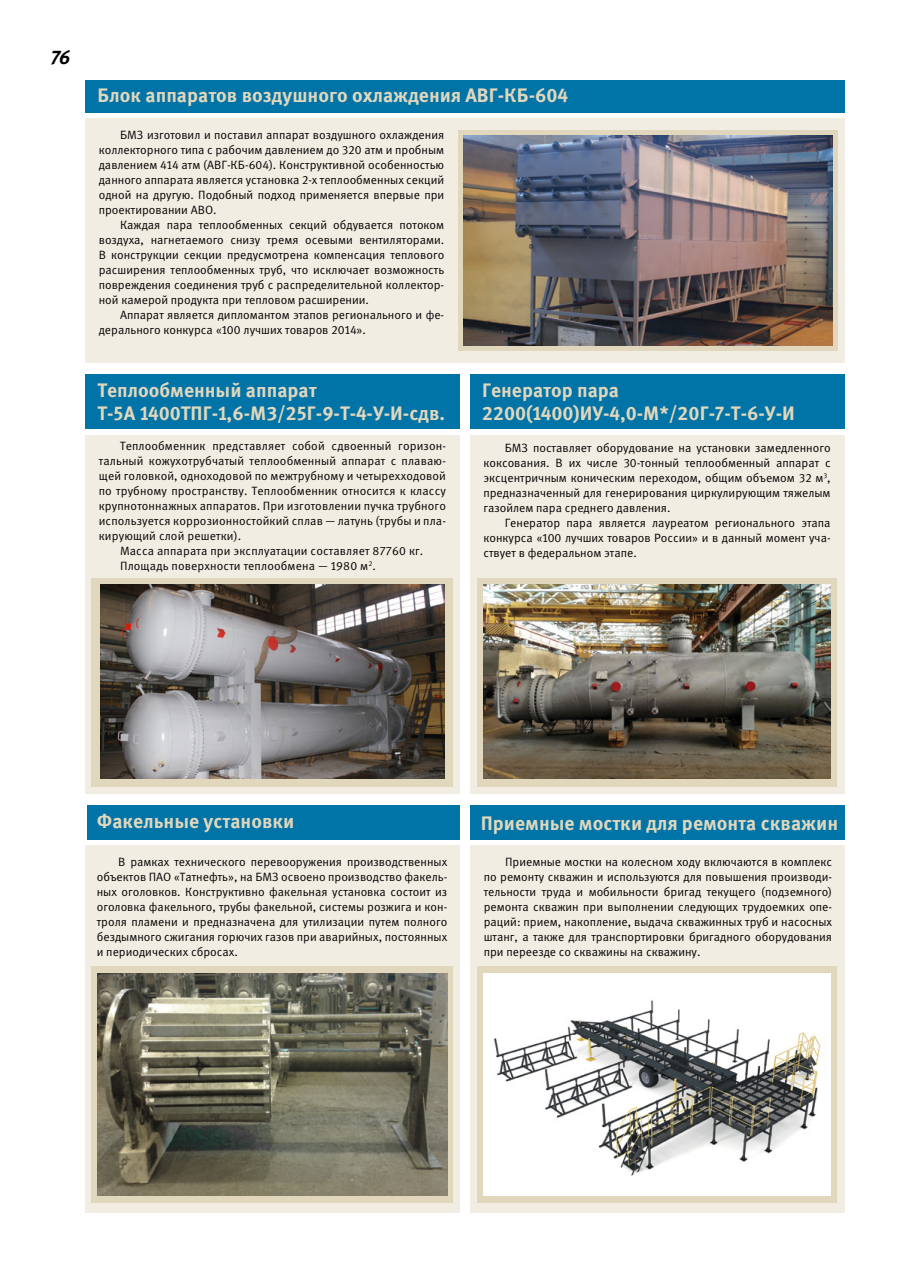
<style>
.page{position:relative;width:919px;height:1272px;background:#fff}
.page>*{position:absolute;margin:0;border:0;box-sizing:border-box;transform-origin:0 0}
.t1{font:700 19.5px/23.4px "Meta Pro";color:#e1d7bc}
.t2{font:italic 700 19.5px "Meta Pro";color:#000}
.t3{font:12px/15px "Meta Pro";letter-spacing:.01em;color:#000;text-align:justify}
</style>
<div class="page">
<div style="left:87px;top:804px;width:372px;height:35px;background:#0073a7"></div>
<div style="left:85px;top:118px;width:759px;height:244px;background:#f1ede2"></div>
<div style="left:458px;top:130px;width:380px;height:220px;background:#e1d7bc"></div>
<img style="left:463px;top:135px;width:369px;height:211px">
<div style="left:85px;top:81px;width:759px;height:32px;background:#0073a7"></div>
<div style="left:85px;top:435px;width:374px;height:358px;background:#f1ede2"></div>
<div style="left:91px;top:577px;width:362px;height:209px;background:#e1d7bc"></div>
<img style="left:100px;top:584px;width:344px;height:194px">
<div style="left:85px;top:374px;width:374px;height:54px;background:#0073a7"></div>
<div style="left:470px;top:845px;width:374px;height:367px;background:#f1ede2"></div>
<div style="left:85px;top:845px;width:374px;height:367px;background:#f1ede2"></div>
<div style="left:477px;top:966px;width:359px;height:236px;background:#e1d7bc"></div>
<img style="left:483px;top:973px;width:347px;height:221px">
<div style="left:470px;top:804px;width:374px;height:35px;background:#0073a7"></div>
<div style="left:469px;top:435px;width:375px;height:358px;background:#f1ede2"></div>
<div style="left:477px;top:577px;width:359px;height:209px;background:#e1d7bc"></div>
<img style="left:483px;top:584px;width:347px;height:194px">
<div style="left:470px;top:374px;width:374px;height:54px;background:#0073a7"></div>
<div style="left:91px;top:966px;width:362px;height:236px;background:#e1d7bc"></div>
<img style="left:97px;top:973px;width:350px;height:221px">
<h1 class="t2" style="left:51px;top:44px;width:21px">76</h1>
<h1 class="t1" style="left:97px;top:84px;width:472px">Блок аппаратов воздушного охлаждения АВГ-КБ-604</h1>
<p class="t3" style="left:99px;top:128px;width:347px;text-indent:21px">БМЗ изготовил и поставил аппарат воздушного охлаждения коллекторного типа с рабочим давлением до 320 атм и пробным давлением 414 атм (АВГ-КБ-604). Конструктивной особенностью данного аппарата является установка 2-х теплообменных секций одной на другую. Подобный подход применяется впервые при проектировании АВО.</p>
<p class="t3" style="left:99px;top:218px;width:347px;text-indent:21px">Каждая пара теплообменных секций обдувается потоком воздуха, нагнетаемого снизу тремя осевыми вентиляторами.<br>В конструкции секции предусмотрена компенсация теплового расширения теплообменных труб, что исключает возможность повреждения соединения труб с распределительной коллектор&shy;ной камерой продукта при тепловом расширении.</p>
<p class="t3" style="left:99px;top:308px;width:347px;text-indent:21px">Аппарат является дипломантом этапов регионального и фе&shy;дерального конкурса «100 лучших товаров 2014».</p>
<h1 class="t1" style="left:97px;top:379px;width:349px">Теплообменный аппарат<br>Т-5А 1400ТПГ-1,6-М3/25Г-9-Т-4-У-И-сдв.</h1>
<p class="t3" style="left:120px;top:438px;width:327px">Теплообменник представляет собой сдвоенный горизон-</p>
<p class="t3" style="left:99px;top:453px;width:349px">тальный кожухотрубчатый теплообменный аппарат с плаваю-</p>
<p class="t3" style="left:99px;top:468px;width:349px">щей головкой, одноходовой по межтрубному и четырехходовой</p>
<p class="t3" style="left:99px;top:483px;width:349px">по трубному пространству. Теплообменник относится к классу</p>
<p class="t3" style="left:99px;top:498px;width:349px">крупнотоннажных аппаратов. При изготовлении пучка трубного</p>
<p class="t3" style="left:99px;top:513px;width:349px">используется коррозионностойкий сплав — латунь (трубы и пла-</p>
<p class="t3" style="left:99px;top:528px;width:144px">кирующий слой решетки).</p>
<p class="t3" style="left:120px;top:543px;width:305px">Масса аппарата при эксплуатации составляет 87760 кг.</p>
<p class="t3" style="left:120px;top:558px;width:257px">Площадь поверхности теплообмена — 1980 м<sup>2</sup>.</p>
<h1 class="t1" style="left:482px;top:379px;width:314px">Генератор пара<br>2200(1400)ИУ-4,0-М*/20Г-7-Т-6-У-И</h1>
<p class="t3" style="left:483px;top:440px;width:349px;text-indent:21px">БМЗ поставляет оборудование на установки замедленного коксования. В их числе 30-тонный теплообменный аппарат с эксцентричным коническим переходом, общим объемом 32 м<sup>3</sup>, предназначенный для генерирования циркулирующим тяжелым газойлем пара среднего давления.</p>
<p class="t3" style="left:483px;top:515px;width:349px;text-indent:21px">Генератор пара является лауреатом регионального этапа конкурса «100 лучших товаров России» и в данный момент уча&shy;ствует в федеральном этапе.</p>
<h1 class="t1" style="left:97px;top:810px;width:199px">Факельные установки</h1>
<h1 class="t1" style="left:481px;top:811px;width:359px">Приемные мостки для ремонта скважин</h1>
<p class="t3" style="left:97px;top:854px;width:352px;text-indent:21px">В рамках технического перевооружения производственных объектов ПАО «Татнефть», на БМЗ освоено производство факель&shy;ных оголовков. Конструктивно факельная установка состоит из оголовка факельного, трубы факельной, системы розжига и кон&shy;троля пламени и предназначена для утилизации путем полного бездымного сжигания горючих газов при аварийных, постоянных и периодических сбросах.</p>
<p class="t3" style="left:483px;top:854px;width:350px;text-indent:21px">Приемные мостки на колесном ходу включаются в комплекс по ремонту скважин и используются для повышения производи&shy;тельности труда и мобильности бригад текущего (подземного) ремонта скважин при выполнении следующих трудоемких опе&shy;раций: прием, накопление, выдача скважинных труб и насосных штанг, а также для транспортировки бригадного оборудования при переезде со скважины на скважину.</p>
</div>
